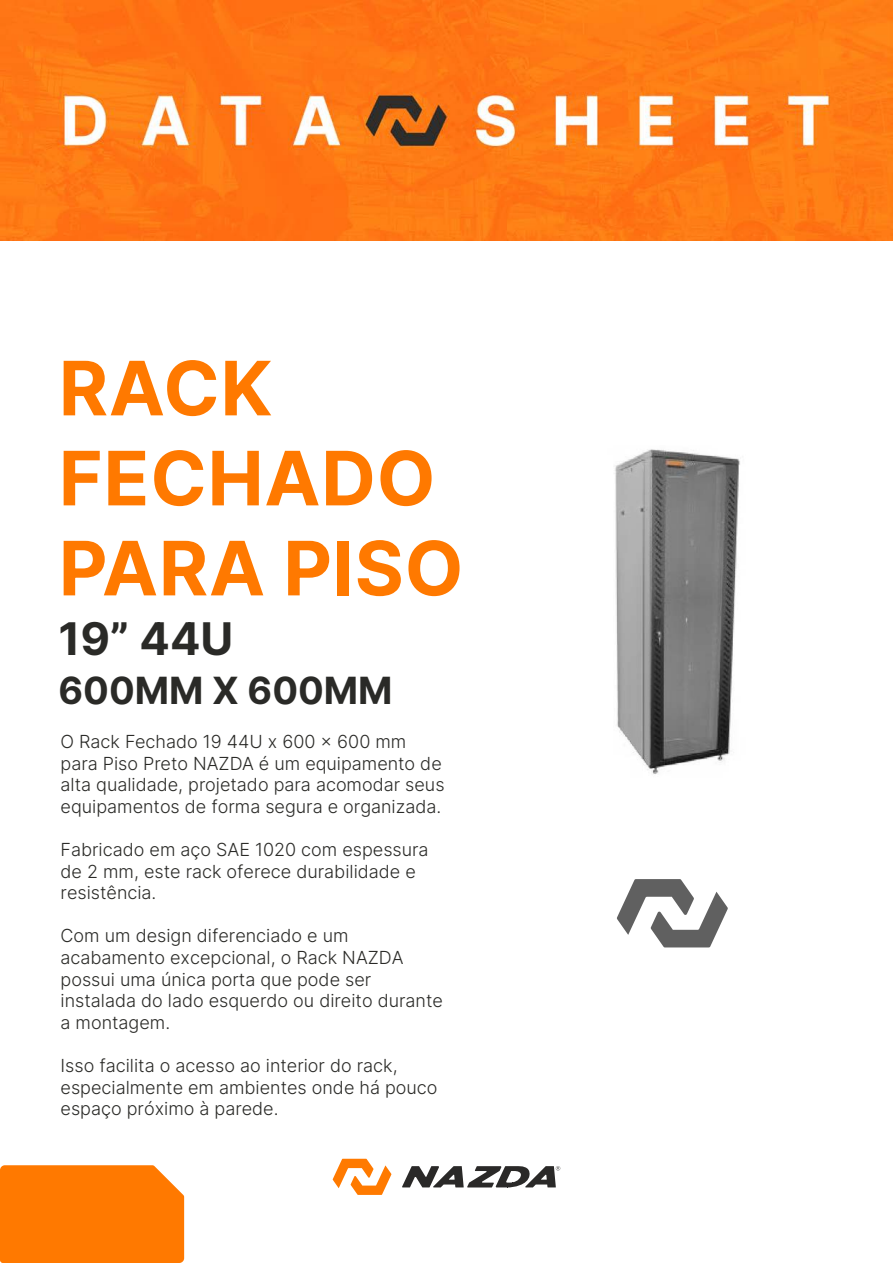
<style>
.page{position:relative;width:893px;height:1263px;background:#fff}
.page>*{position:absolute;margin:0;border:0;box-sizing:border-box;transform-origin:0 0}
.t1{font:700 75px/90px "Inter";letter-spacing:.01em;color:#ff7900}
.t2{font:700 45px "Inter";color:#2a2a27}
.t3{font:700 37.5px "Inter";color:#2a2a27}
.t4{font:300 18px/21.6px "Inter";color:#2a2a27}
</style>
<div class="page">
<img style="left:0;top:0;width:893px;height:241px">
<svg style="left:333px;top:1159px;width:58px;height:36px"></svg>
<svg style="left:402px;top:1166px;width:158px;height:21px"></svg>
<div style="left:0;top:1165px;width:184px;height:98px;background:#ff7900"></div>
<img style="left:614px;top:449px;width:126px;height:325px">
<svg style="left:617px;top:879px;width:111px;height:68px"></svg>
<h1 class="t1" style="left:59px;top:341px;width:406px">RACK<br>FECHADO<br>PARA PISO</h1>
<h2 class="t2" style="left:58px;top:605px;width:176px">19” 44U</h2>
<h3 class="t3" style="left:58px;top:662px;width:336px">600MM X 600MM</h3>
<p class="t4" style="left:61px;top:730px;width:385px">O Rack Fechado 19 44U x 600 x 600 mm para Piso Preto NAZDA é um equipamento de alta qualidade, projetado para acomodar seus equipamentos de forma segura e organizada.</p>
<p class="t4" style="left:61px;top:838px;width:370px">Fabricado em aço SAE 1020 com espessura de 2 mm, este rack oferece durabilidade e resistência.</p>
<p class="t4" style="left:61px;top:925px;width:384px">Com um design diferenciado e um acabamento excepcional, o Rack NAZDA possui uma única porta que pode ser instalada do lado esquerdo ou direito durante a montagem.</p>
<p class="t4" style="left:61px;top:1054px;width:378px">Isso facilita o acesso ao interior do rack, especialmente em ambientes onde há pouco espaço próximo à parede.</p>
</div>
